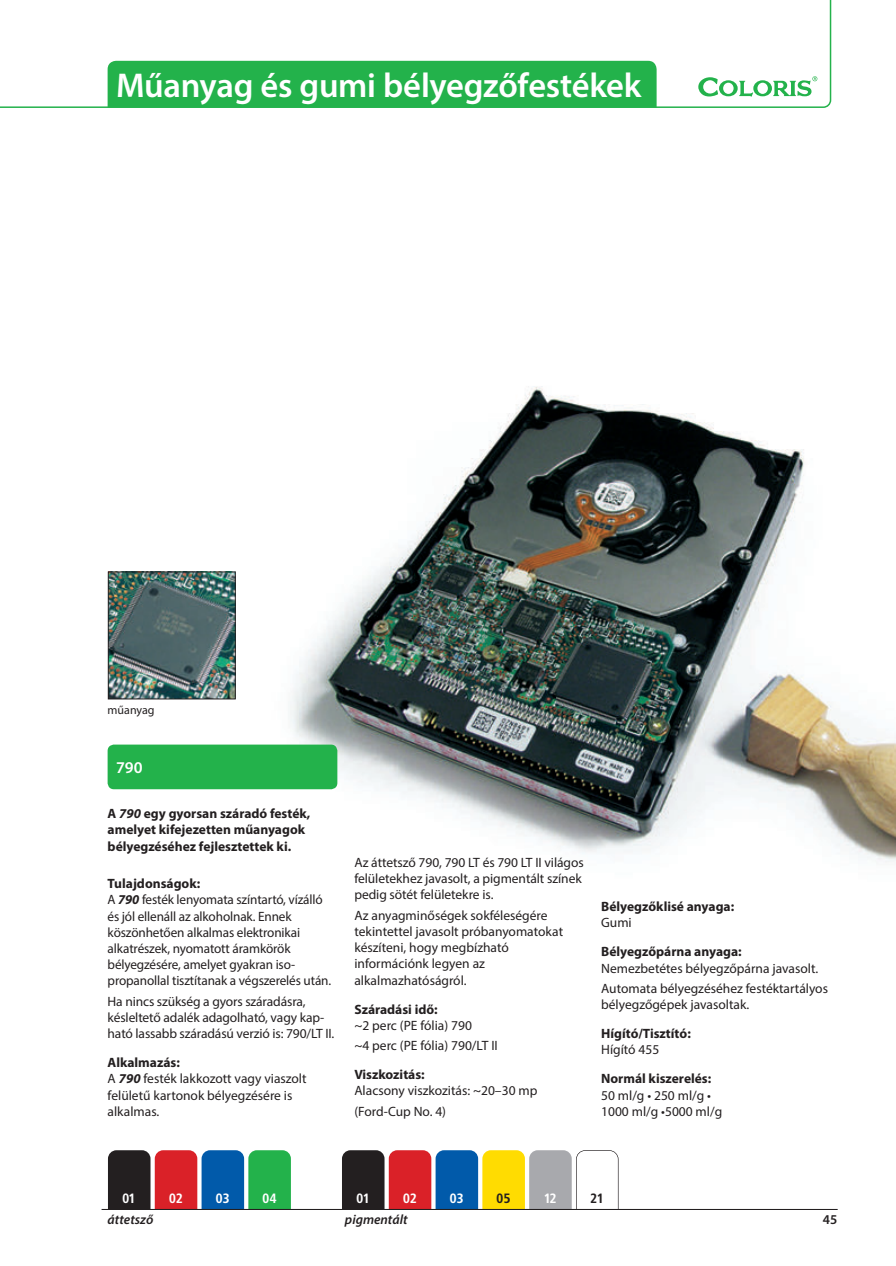
<style>
.page{position:relative;width:896px;height:1266px;background:#fff}
.page>*{position:absolute;margin:0;border:0;box-sizing:border-box;transform-origin:0 0}
.t1{font:600 34.5px "Myriad Pro";letter-spacing:-.01em;color:#fff}
.t2{font:600 16.5px "Myriad Pro";color:#fff}
.t3{font:13.5px/16.2px "Myriad Pro";letter-spacing:-.005em;color:#231f20}
.t4{font:700 13.5px/16.2px "Myriad Pro";color:#231f20}
.t5{font:italic 600 13.5px "Myriad Pro";color:#231f20}
.t6{font:700 13.5px "Transit";letter-spacing:-.015em;color:#fff}
.t7{font:700 13.5px "Transit";color:#231f20}
.t8{font:12px "Myriad Pro";color:#231f20}
.s1{font-style:italic}
.s2{font-weight:700}
.s3{font-weight:700;font-style:italic}
.s4{font-family:"Myriad Pro";font-weight:600}
</style>
<div class="page">
<img style="left:255px;top:386px;width:640px;height:476px">
<div style="left:108px;top:1150px;width:42px;height:68px;background:#231f20;border-radius:9px"></div>
<div style="left:155px;top:1150px;width:42px;height:68px;background:#da2128;border-radius:9px"></div>
<div style="left:201px;top:1150px;width:43px;height:68px;background:#015aaa;border-radius:9px"></div>
<div style="left:248px;top:1150px;width:43px;height:68px;background:#23b24b;border-radius:9px"></div>
<div style="left:342px;top:1150px;width:42px;height:68px;background:#231f20;border-radius:9px"></div>
<div style="left:435px;top:1150px;width:43px;height:68px;background:#015aaa;border-radius:9px"></div>
<div style="left:482px;top:1150px;width:43px;height:68px;background:#ffdc01;border-radius:9px"></div>
<div style="left:389px;top:1150px;width:42px;height:68px;background:#da2128;border-radius:9px"></div>
<div style="left:529px;top:1150px;width:42px;height:68px;background:#a8a9ad;border-radius:9px"></div>
<div style="left:576px;top:1150px;width:42px;height:68px;border:1px solid #231f20;border-radius:9px"></div>
<hr style="left:102px;top:1208px;width:735px;height:2px;background:#231f20">
<div style="left:102px;top:1209px;width:735px;height:13px;background:#fff"></div>
<img style="left:110px;top:573px;width:123px;height:124px">
<div style="left:108px;top:571px;width:127px;height:128px;border:1px solid #231f20"></div>
<svg style="left:0;top:0;width:831px;height:108px"></svg>
<svg style="left:698px;top:76px;width:119px;height:21px"></svg>
<div style="left:108px;top:744px;width:229px;height:45px;background:#23b24b;border-radius:6px"></div>
<div style="left:108px;top:61px;width:548px;height:47px;background:#23b24b"></div>
<h1 class="t1" style="left:116px;top:72px;width:527px">Műanyag és gumi bélyegzőfestékek</h1>
<p class="t8" style="left:108px;top:705px;width:49px">műanyag</p>
<p class="t2" style="left:116px;top:761px;width:28px">790</p>
<p class="t4" style="left:108px;top:806px;width:204px">A <span class="s1">790</span> egy gyorsan száradó festék, amelyet kifejezetten műanyagok bélyegzéséhez fejlesztettek ki.</p>
<p class="t3" style="left:108px;top:876px;width:225px"><span class="s2">Tulajdonságok:<br></span>A <span class="s3">790</span> festék lenyomata színtartó, vízálló és jól ellenáll az alkoholnak. Ennek köszönhetően alkalmas elektronikai alkatrészek, nyomatott áramkörök bélyegzésére, amelyet gyakran iso&shy;propanollal tisztítanak a végszerelés után.</p>
<p class="t3" style="left:108px;top:994px;width:228px">Ha nincs szükség a gyors száradásra, késleltető adalék adagolható, vagy kap&shy;ható lassabb száradású verzió is: 790/LT II.</p>
<p class="t3" style="left:108px;top:1055px;width:200px"><span class="s2">Alkalmazás:<br></span>A <span class="s3">790</span> festék lakkozott vagy viaszolt felületű kartonok bélyegzésére is alkalmas.</p>
<p class="t3" style="left:354px;top:855px;width:231px">Az áttetsző 790, 790 LT és 790 LT II világos felületekhez javasolt, a pigmentált színek pedig sötét felületekre is.</p>
<p class="t3" style="left:354px;top:908px;width:210px">Az anyagminőségek sokféleségére tekintettel javasolt próbanyomatokat készíteni, hogy megbízható információnk legyen az alkalmazhatóságról.</p>
<p class="t4" style="left:354px;top:1001px;width:85px">Száradási idő:</p>
<p class="t3" style="left:354px;top:1016px;width:145px;line-height:20.4px">~2 perc (PE fólia) 790<br>~4 perc (PE fólia) 790/LT II</p>
<p class="t4" style="left:354px;top:1067px;width:72px">Viszkozitás:</p>
<p class="t3" style="left:354px;top:1081px;width:184px;line-height:20.4px">Alacsony viszkozitás: ~20–30 mp (Ford-Cup No. 4)</p>
<p class="t4" style="left:601px;top:899px;width:134px">Bélyegzőklisé anyaga:</p>
<p class="t3" style="left:601px;top:915px;width:32px">Gumi</p>
<p class="t4" style="left:601px;top:944px;width:142px">Bélyegzőpárna anyaga:</p>
<p class="t3" style="left:601px;top:958px;width:228px;line-height:20.4px">Nemezbetétes bélyegzőpárna javasolt.<br>Automata bélyegzéséhez festéktartályos</p>
<p class="t3" style="left:601px;top:997px;width:150px">bélyegzőgépek javasoltak.</p>
<p class="t4" style="left:601px;top:1026px;width:91px">Hígító/Tisztító:</p>
<p class="t3" style="left:601px;top:1042px;width:60px">Hígító 455</p>
<p class="t4" style="left:601px;top:1071px;width:112px">Normál kiszerelés:</p>
<p class="t3" style="left:601px;top:1087px;width:123px">50 ml/g • 250 ml/g •<br>1000 ml/g •5000 ml/g</p>
<p class="t6" style="left:122px;top:1190px;width:15px">01</p>
<p class="t6" style="left:169px;top:1190px;width:16px">02</p>
<p class="t6" style="left:216px;top:1190px;width:15px">03</p>
<p class="t6" style="left:262px;top:1190px;width:16px">04</p>
<p class="t6" style="left:356px;top:1190px;width:15px">01</p>
<p class="t6" style="left:403px;top:1190px;width:16px">02</p>
<p class="t6" style="left:450px;top:1190px;width:15px">03</p>
<p class="t7" style="left:496px;top:1190px;width:16px">05</p>
<p class="t6" style="left:544px;top:1190px;width:14px">12</p>
<p class="t7" style="left:590px;top:1190px;width:15px">21</p>
<p class="t5" style="left:108px;top:1214px;width:47px">áttetsző</p>
<p class="t5" style="left:345px;top:1214px;width:64px">pigmentált</p>
<p class="t7" style="left:819px;top:1211px;width:20px">7/3<span class="s4">45</span></p>
</div>
